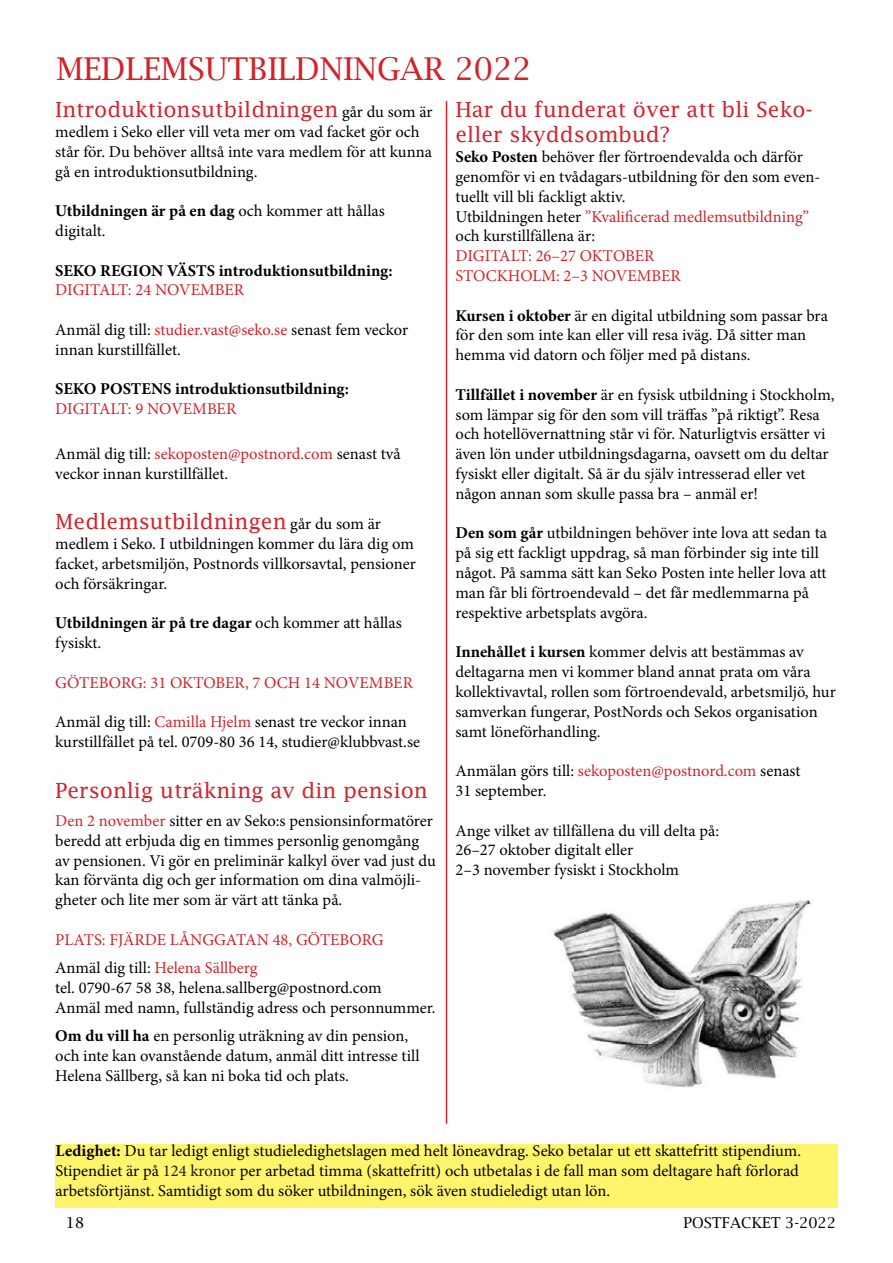
<style>
.page{position:relative;width:893px;height:1263px;background:#fff}
.page>*{position:absolute;margin:0;border:0;box-sizing:border-box;transform-origin:0 0}
.t1{font:31.5px "Lucida Bright";color:#d2232a}
.t2{font:21px/25.2px "Lucida Fax";color:#d2232a}
.t3{font:16.5px/19.8px "Minion Pro";color:#000}
.t4{font:16.5px/19.8px "Minion Pro";color:#d2232a}
.t5{font:700 16.5px "Minion Pro";letter-spacing:-.005em;color:#000}
.t6{font:15px "Lucida Bright";color:#000}
.s1{font-family:"Minion Pro";font-size:16.5px;color:#000}
.s2{font-weight:700}
.s3{color:#d2232a}
.s4{color:#000}
.s5{color:#191919}
</style>
<div class="page">
<div style="left:56px;top:1144px;width:782px;height:64px;background:#fff56d"></div>
<img style="left:553px;top:900px;width:258px;height:187px">
<hr style="left:446px;top:101px;width:1px;height:1023px;background:#d2232a">
<h1 class="t1" style="left:56px;top:50px;width:476px">MEDLEMSUTBILDNINGAR 2022</h1>
<p class="t2" style="left:55px;top:97px;width:379px">Introduktionsutbildningen <span class="s1">går du som är</span></p>
<p class="t3" style="left:55px;top:122px;width:378px">medlem i Seko eller vill veta mer om vad facket gör och står för. Du behöver alltså inte vara medlem för att kunna gå en introduktionsutbildning.</p>
<p class="t3" style="left:55px;top:201px;width:331px"><span class="s2">Utbildningen är på en dag</span> och kommer att hållas digitalt.</p>
<p class="t5" style="left:55px;top:259px;width:339px">SEKO REGION VÄSTS introduktionsutbildning:</p>
<p class="t4" style="left:55px;top:280px;width:190px">DIGITALT: 24 NOVEMBER</p>
<p class="t3" style="left:55px;top:320px;width:354px">Anmäl dig till: <span class="s3">studier.vast@seko.se</span> senast fem veckor innan kurstillfället.</p>
<p class="t5" style="left:55px;top:377px;width:295px">SEKO POSTENS introduktionsutbildning:</p>
<p class="t4" style="left:55px;top:399px;width:182px">DIGITALT: 9 NOVEMBER</p>
<p class="t3" style="left:55px;top:444px;width:347px">Anmäl dig till: <span class="s3">sekoposten@postnord.com</span> senast två veckor innan kurstillfället.</p>
<p class="t2" style="left:55px;top:509px;width:327px">Medlemsutbildningen <span class="s1">går du som är</span></p>
<p class="t3" style="left:55px;top:534px;width:362px">medlem i Seko. I utbildningen kommer du lära dig om facket, arbetsmiljön, Postnords villkorsavtal, pensioner och försäkringar.</p>
<p class="t3" style="left:55px;top:613px;width:348px"><span class="s2">Utbildningen är på tre dagar</span> och kommer att hållas fysiskt.</p>
<p class="t4" style="left:55px;top:673px;width:359px">GÖTEBORG: 31 OKTOBER, 7 OCH 14 NOVEMBER</p>
<p class="t3" style="left:55px;top:712px;width:366px">Anmäl dig till: <span class="s3">Camilla Hjelm</span> senast tre veckor innan kurstillfället på tel. 0709-80 36 14, studier@klubbvast.se</p>
<p class="t2" style="left:55px;top:777px;width:374px">Personlig uträkning av din pension</p>
<p class="t3" style="left:55px;top:811px;width:382px"><span class="s3">Den 2 november</span> sitter en av Seko:s pensionsinformatörer beredd att erbjuda dig en timmes personlig genomgång av pensionen. Vi gör en preliminär kalkyl över vad just du kan förvänta dig och ger information om dina valmöjli&shy;gheter och lite mer som är värt att tänka på.</p>
<p class="t4" style="left:55px;top:925px;width:330px;line-height:28.3px">PLATS: FJÄRDE LÅNGGATAN 48, GÖTEBORG<br><span class="s4">Anmäl dig till:</span> Helena Sällberg</p>
<p class="t3" style="left:55px;top:978px;width:382px">tel. 0790-67 58 38, helena.sallberg@postnord.com<br>Anmäl med namn, fullständig adress och personnummer.</p>
<p class="t3" style="left:55px;top:1026px;width:366px"><span class="s2">Om du vill ha</span> en personlig uträkning av din pension, och inte kan ovanstående datum, anmäl ditt intresse till<br>Helena Sällberg, så kan ni boka tid och plats.</p>
<p class="t2" style="left:455px;top:97px;width:359px">Har du funderat över att bli Seko&shy;eller skyddsombud?</p>
<p class="t3" style="left:455px;top:147px;width:366px"><span class="s2">Seko Posten</span> behöver fler förtroendevalda och därför genomför vi en tvådagars-utbildning för den som even&shy;tuellt vill bli fackligt aktiv.<br>Utbildningen heter <span class="s3">”Kvalificerad medlemsutbildning” </span>och kurstillfällena är:</p>
<p class="t4" style="left:455px;top:246px;width:227px">DIGITALT: 26–27 OKTOBER<br>STOCKHOLM: 2–3 NOVEMBER</p>
<p class="t3" style="left:455px;top:306px;width:374px"><span class="s2">Kursen i oktober</span> är en digital utbildning som passar bra för den som inte kan eller vill resa iväg. Då sitter man hemma vid datorn och följer med på distans.</p>
<p class="t3" style="left:455px;top:385px;width:381px"><span class="s2">Tillfället i november</span> är en fysisk utbildning i Stockholm, som lämpar sig för den som vill träffas ”på riktigt”. Resa och hotellövernattning står vi för. Naturligtvis ersätter vi även lön under utbildningsdagarna, oavsett om du deltar fysiskt eller digitalt. Så är du själv intresserad eller vet någon annan som skulle passa bra – anmäl er!</p>
<p class="t3" style="left:455px;top:523px;width:373px"><span class="s2">Den som går</span> utbildningen behöver inte lova att sedan ta på sig ett fackligt uppdrag, så man förbinder sig inte till något. På samma sätt kan Seko Posten inte heller lova att man får bli förtroendevald – det får medlemmarna på respektive arbetsplats avgöra.</p>
<p class="t3" style="left:455px;top:642px;width:382px"><span class="s2">Innehållet i kursen</span> kommer delvis att bestämmas av deltagarna men vi kommer bland annat prata om våra kollektivavtal, rollen som förtroendevald, arbetsmiljö, hur samverkan fungerar, PostNords och Sekos organisation samt löneförhandling.</p>
<p class="t3" style="left:455px;top:761px;width:347px">Anmälan görs till: <span class="s3">sekoposten@postnord.com</span> senast<br>31 september.</p>
<p class="t3" style="left:455px;top:820px;width:265px">Ange vilket av tillfällena du vill delta på:<br>26–27 oktober digitalt eller<br>2–3 november fysiskt i Stockholm</p>
<p class="t3" style="left:56px;top:1141px;width:747px"><span class="s2">Ledighet:</span> Du tar ledigt enligt studieledighetslagen med helt löneavdrag. Seko betalar ut ett skattefritt stipendium.<br>Stipendiet är på <span class="s5">124 kronor</span> per arbetad timma (skattefritt) och utbetalas i de fall man som deltagare haft förlorad arbetsförtjänst. Samtidigt som du söker utbildningen, sök även studieledigt utan lön.</p>
<p class="t6" style="left:66px;top:1214px;width:20px">18</p>
<p class="t6" style="left:684px;top:1214px;width:154px">POSTFACKET 3-2022</p>
</div>
